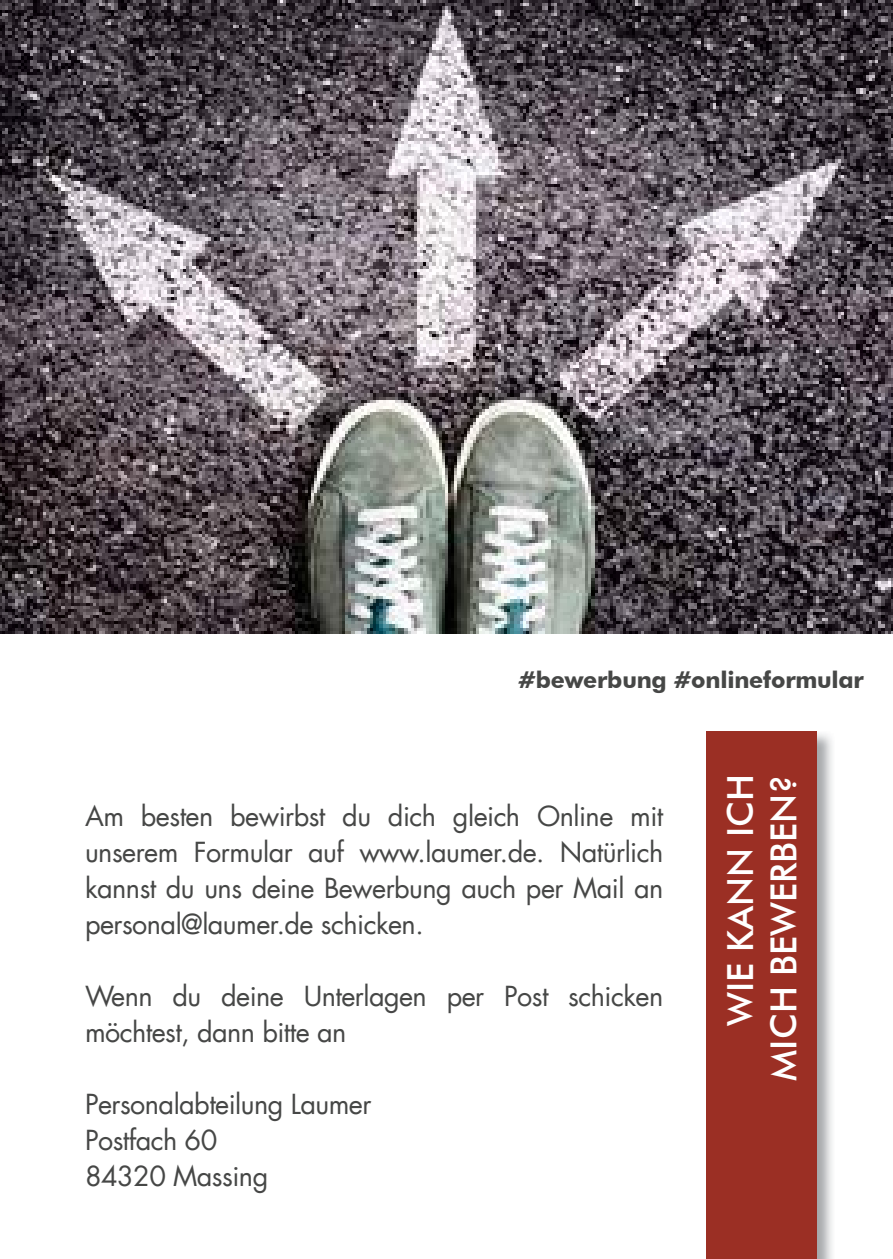
<style>
.page{position:relative;width:893px;height:1259px;background:#fff}
.page>*{position:absolute;margin:0;border:0;box-sizing:border-box;transform-origin:0 0}
.t1{font:500 36px/43.2px "Futura BT";color:#fff;text-align:right}
.t2{font:27px/36px "Futura LT";letter-spacing:-.02em;color:#464746}
.t3{font:700 23.1px "Futura BT";letter-spacing:-.01em;color:#464746}
</style>
<div class="page">
<img style="left:816px;top:731px;width:16px;height:527px">
<div style="left:706px;top:731px;width:110px;height:527px;background:#9b2f24"></div>
<img style="left:0;top:0;width:893px;height:634px">
<p class="t3" style="left:518px;top:665px;width:347px">#bewerbung #onlineformular</p>
<p class="t2" style="left:85px;top:798px;width:580px;text-align:justify">Am besten bewirbst du dich gleich Online mit unserem Formular auf www.laumer.de. Natürlich kannst du uns deine Bewerbung auch per Mail an personal@laumer.de schicken.</p>
<p class="t2" style="left:85px;top:978px;width:580px">Wenn du deine Unterlagen per Post schicken möchtest, dann bitte an</p>
<p class="t2" style="left:85px;top:1086px;width:288px">Personalabteilung Laumer<br>Postfach 60<br>84320 Massing</p>
<h1 class="t1" style="left:718px;top:1080px;width:308px;rotate:-90deg">WIE KANN ICH<br>MICH BEWERBEN?</h1>
</div>
